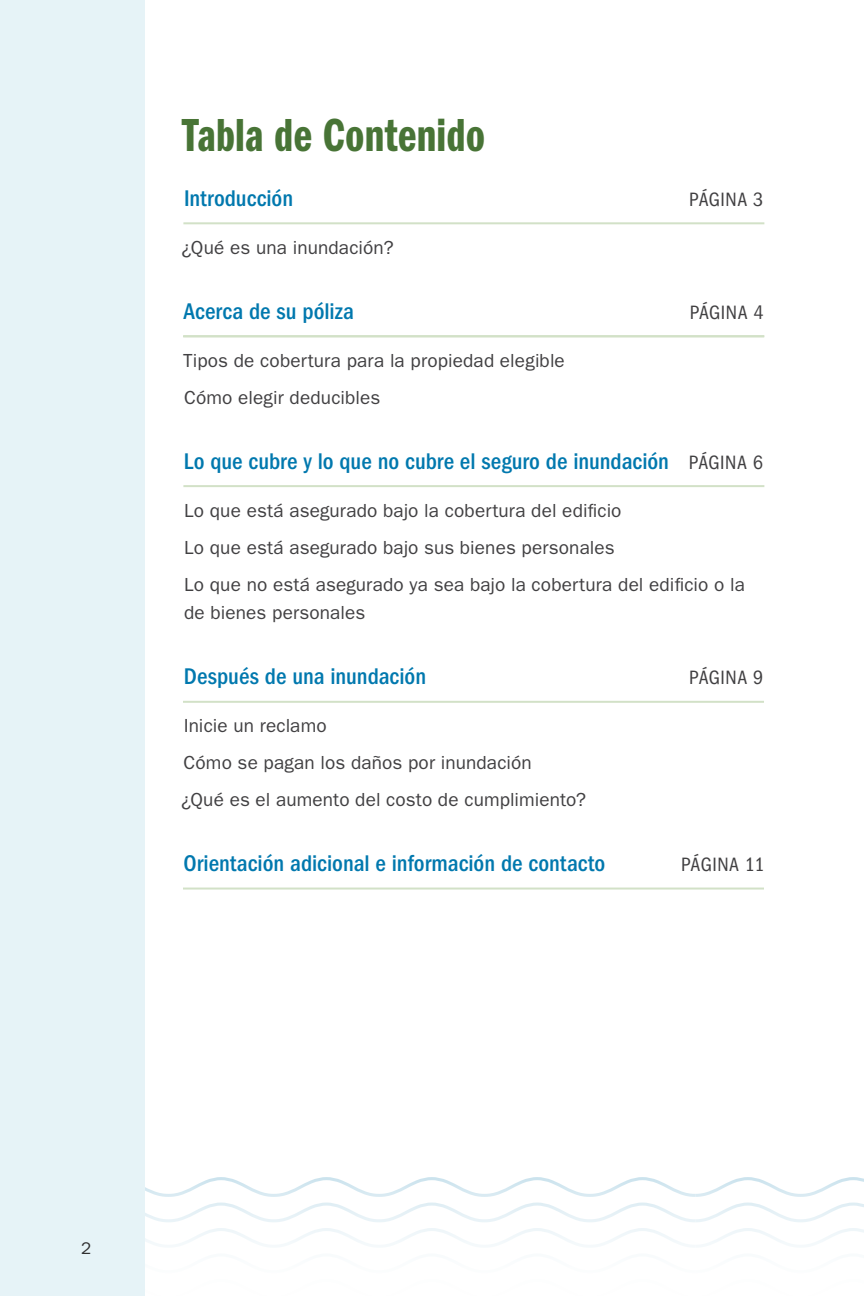
<style>
.page{position:relative;width:864px;height:1296px;background:#fff}
.page>*{position:absolute;margin:0;border:0;box-sizing:border-box;transform-origin:0 0}
.t1{font:48px "ITC Franklin Gothic Std Dm Cp";letter-spacing:.005em;color:#487436}
.t2{font:500 condensed 23.6px "ITC Franklin Gothic Std";color:#0078ae}
.t3{font:condensed 20px "ITC Franklin Gothic Std";letter-spacing:.025em;color:#414042}
.t4{font:19px "ITC Franklin Gothic Std";letter-spacing:.005em;color:#414042}
.t5{font:17px "ITC Franklin Gothic Std";color:#2f2f30}
</style>
<div class="page">
<svg style="left:145px;top:1177px;width:719px;height:68px"></svg>
<hr style="left:183px;top:335px;width:581px;height:2px;background:#d2e1c7">
<hr style="left:183px;top:222px;width:581px;height:2px;background:#d2e1c7">
<hr style="left:183px;top:701px;width:581px;height:2px;background:#d2e1c7">
<hr style="left:183px;top:888px;width:581px;height:2px;background:#d2e1c7">
<hr style="left:183px;top:485px;width:581px;height:2px;background:#d2e1c7">
<div style="left:0;top:0;width:145px;height:1296px;background:#e6f3f7"></div>
<h1 class="t1" style="left:182px;top:109px;width:304px">Tabla de Contenido</h1>
<p class="t2" style="left:184px;top:185px;width:111px">Introducción</p>
<p class="t3" style="left:689px;top:188px;width:75px">PÁGINA 3</p>
<p class="t4" style="left:182px;top:236px;width:214px">¿Qué es una inundación?</p>
<p class="t2" style="left:184px;top:298px;width:172px">Acerca de su póliza</p>
<p class="t3" style="left:690px;top:301px;width:75px">PÁGINA 4</p>
<p class="t4" style="left:183px;top:349px;width:383px">Tipos de cobertura para la propiedad elegible</p>
<p class="t4" style="left:184px;top:386px;width:198px">Cómo elegir deducibles</p>
<p class="t2" style="left:184px;top:448px;width:487px">Lo que cubre y lo que no cubre el seguro de inundación</p>
<p class="t3" style="left:689px;top:451px;width:76px">PÁGINA 6</p>
<p class="t4" style="left:184px;top:499px;width:439px">Lo que está asegurado bajo la cobertura del edificio</p>
<p class="t4" style="left:184px;top:536px;width:432px">Lo que está asegurado bajo sus bienes personales</p>
<p class="t4" style="left:184px;top:573px;width:562px">Lo que no está asegurado ya sea bajo la cobertura del edificio o la</p>
<p class="t4" style="left:184px;top:601px;width:183px">de bienes personales</p>
<p class="t2" style="left:184px;top:663px;width:244px">Después de una inundación</p>
<p class="t3" style="left:689px;top:667px;width:75px">PÁGINA 9</p>
<p class="t4" style="left:184px;top:715px;width:144px">Inicie un reclamo</p>
<p class="t4" style="left:183px;top:752px;width:350px">Cómo se pagan los daños por inundación</p>
<p class="t4" style="left:181px;top:789px;width:407px">¿Qué es el aumento del costo de cumplimiento?</p>
<p class="t2" style="left:184px;top:850px;width:423px">Orientación adicional e información de contacto</p>
<p class="t3" style="left:681px;top:853px;width:85px">PÁGINA 11</p>
<p class="t5" style="left:81px;top:1239px;width:12px">2</p>
</div>
